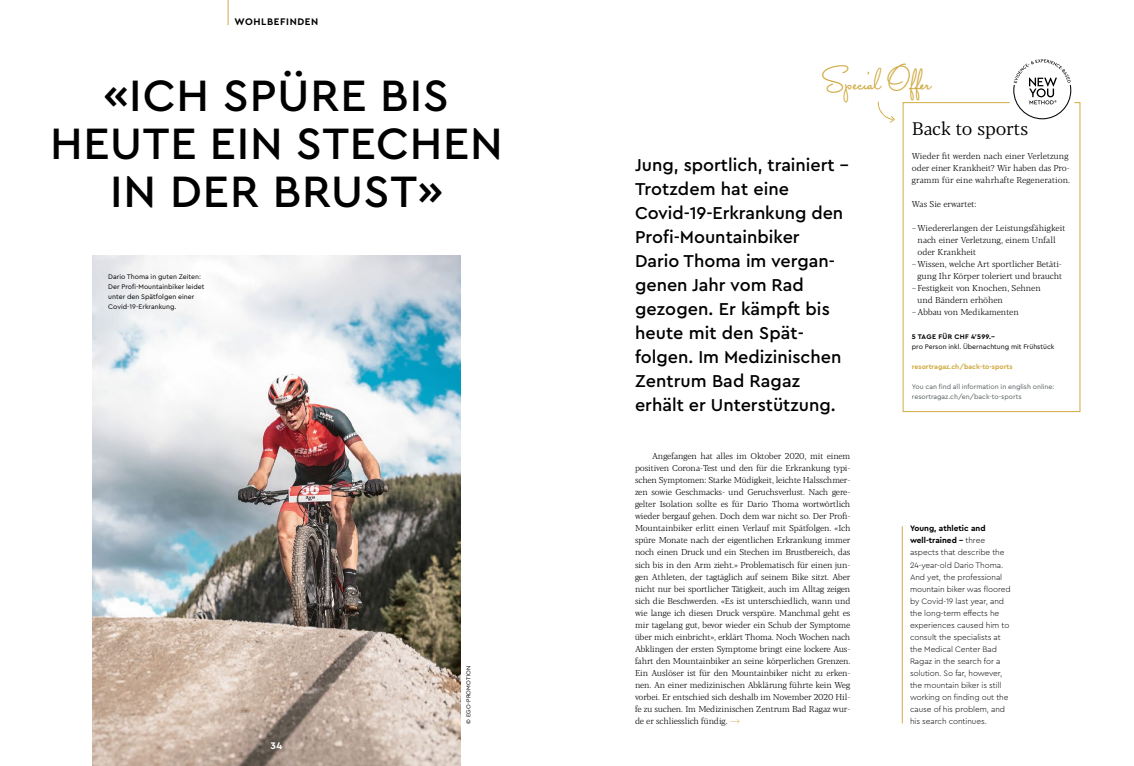
<style>
.page{position:relative;width:1134px;height:766px;background:#fff}
.page>*{position:absolute;margin:0;border:0;box-sizing:border-box;transform-origin:0 0}
.Titel_70pt_Versal{font:500 46px/48px "Cera PRO";letter-spacing:.015em;color:#000;text-align:center}
.Schreibschrift_CTA{font:24px "Capistrano BF";color:#d0ab42}
.Lead_Cera_18Pt_links{font:500 18px/24px "Cera PRO";color:#000}
.Lead_18Pt_links{font:18px "Blacker Pro Tx";color:#000}
.Index_Thema_10pt_Cer{font:700 10px "Cera PRO";letter-spacing:.06em;color:#000}
.Index_Thema_10pt_Cer-2{font:700 10px "Cera PRO";color:#fff}
.Lauftext_8_5pt_Black{font:300 8.5px/12px "Blacker Pro Tx";letter-spacing:-.01em;color:#000}
.Lauftext_8_25pt_Cera{font:300 8.2px/12px "Cera PRO";letter-spacing:-.01em;color:#000}
.Legende{font:7px/10px "Cera PRO";color:#000}
.Legende-2{font:7px/10px "Cera PRO";color:#555f61}
.Legende-3{font:700 7px "Cera PRO";color:#d0ab42}
.Legende_Fotos{font:6px "Cera PRO";letter-spacing:.03em;color:#000}
.s1{font-family:"Cera PRO";color:#d0ab42}
.s2{font-weight:700}
</style>
<div class="page">
<img style="left:92px;top:255px;width:369px;height:510px">
<svg style="left:902px;top:102px;width:178px;height:310px"></svg>
<svg style="left:878px;top:101px;width:17px;height:22px"></svg>
<hr style="left:902px;top:526px;width:1px;height:197px;background:#d0ab42">
<svg style="left:228px;top:0;width:1px;height:25px"></svg>
<svg style="left:1013px;top:59px;width:58px;height:60px"></svg>
<p class="Index_Thema_10pt_Cer" style="left:234px;top:15px;width:85px">WOHLBEFINDEN</p>
<p class="Titel_70pt_Versal" style="left:50px;top:70px;width:454px">«ICH SPÜRE BIS<br>HEUTE EIN STECHEN<br>IN DER BRUST»</p>
<p class="Legende" style="left:108px;top:271px;width:98px">Dario Thoma in guten Zeiten:<br>Der Profi-Mountainbiker leidet unter den Spätfolgen einer<br>Covid-19-Erkrankung.</p>
<p class="Index_Thema_10pt_Cer-2" style="left:271px;top:738px;width:13px">34</p>
<p class="Legende_Fotos" style="left:465px;top:723px;width:59px;rotate:-90deg">© EGO-PROMOTION</p>
<p class="Schreibschrift_CTA" style="left:822px;top:66px;width:109px">Special Offer</p>
<p class="Lead_Cera_18Pt_links" style="left:635px;top:152px;width:215px">Jung, sportlich, trainiert –<br>Trotzdem hat eine<br>Covid-19-Erkrankung den<br>Profi-Mountainbiker<br>Dario Thoma im vergan&shy;genen Jahr vom Rad gezogen. Er kämpft bis heute mit den Spät&shy;folgen. Im Medizinischen<br>Zentrum Bad Ragaz erhält er Unterstützung.</p>
<p class="Lauftext_8_5pt_Black" style="left:635px;top:450px;width:217px;text-align:justify;text-indent:17px">Angefangen hat alles im Oktober 2020, mit einem positiven Corona-Test und den für die Erkrankung typi&shy;schen Symptomen: Starke Müdigkeit, leichte Halsschmer&shy;zen sowie Geschmacks- und Geruchsverlust. Nach gere&shy;gelter Isolation sollte es für Dario Thoma wortwörtlich wieder bergauf gehen. Doch dem war nicht so. Der Profi-Mountainbiker erlitt einen Verlauf mit Spätfolgen. «Ich spüre Monate nach der eigentlichen Erkrankung immer noch einen Druck und ein Stechen im Brustbereich, das sich bis in den Arm zieht.» Problematisch für einen jun&shy;gen Athleten, der tagtäglich auf seinem Bike sitzt. Aber nicht nur bei sportlicher Tätigkeit, auch im Alltag zeigen sich die Beschwerden. «Es ist unterschiedlich, wann und wie lange ich diesen Druck verspüre. Manchmal geht es mir tagelang gut, bevor wieder ein Schub der Symptome über mich einbricht», erklärt Thoma. Noch Wochen nach Abklingen der ersten Symptome bringt eine lockere Aus&shy;fahrt den Mountainbiker an seine körperlichen Grenzen.<br>Ein Auslöser ist für den Mountainbiker nicht zu erken&shy;nen. An einer medizinischen Abklärung führte kein Weg vorbei. Er entschied sich deshalb im November 2020 Hil&shy;fe zu suchen. Im Medizinischen Zentrum Bad Ragaz wur&shy;de er schliesslich fündig. <span class="s1">⟶</span></p>
<p class="Lead_18Pt_links" style="left:912px;top:117px;width:118px">Back to sports</p>
<p class="Lauftext_8_5pt_Black" style="left:912px;top:150px;width:160px">Wieder fit werden nach einer Verletzung oder einer Krankheit? Wir haben das Pro&shy;gramm für eine wahrhafte Regeneration.</p>
<p class="Lauftext_8_5pt_Black" style="left:912px;top:198px;width:66px">Was Sie erwartet:</p>
<p class="Lauftext_8_5pt_Black" style="left:917px;top:222px;width:149px;text-indent:-6px">–Wiedererlangen der Leistungsfähigkeit nach einer Verletzung, einem Unfall oder Krankheit</p>
<p class="Lauftext_8_5pt_Black" style="left:912px;top:258px;width:152px;text-align:right">–Wissen, welche Art sportlicher Betäti&shy;gung Ihr Körper toleriert und braucht</p>
<p class="Lauftext_8_5pt_Black" style="left:917px;top:282px;width:125px;text-indent:-6px">–Festigkeit von Knochen, Sehnen und Bändern erhöhen</p>
<p class="Lauftext_8_5pt_Black" style="left:912px;top:306px;width:108px">–Abbau von Medikamenten</p>
<p class="Legende" style="left:912px;top:331px;width:144px"><span class="s2">5 TAGE FÜR CHF 4'599.−<br></span>pro Person inkl. Übernachtung mit Frühstück</p>
<p class="Legende-3" style="left:912px;top:362px;width:102px">resortragaz.ch/back-to-sports</p>
<p class="Legende-2" style="left:912px;top:381px;width:144px">You can find all information in english online: resortragaz.ch/en/back-to-sports</p>
<p class="Lauftext_8_25pt_Cera" style="left:910px;top:522px;width:102px"><span class="s2">Young, athletic and well-trained –</span> three aspects that describe the<br>24-year-old Dario Thoma.<br>And yet, the professional mountain biker was floored by Covid-19 last year, and the long-term effects he experiences caused him to consult the specialists at the Medical Center Bad<br>Ragaz in the search for a solution. So far, however, the mountain biker is still working on finding out the cause of his problem, and his search continues.</p>
</div>
